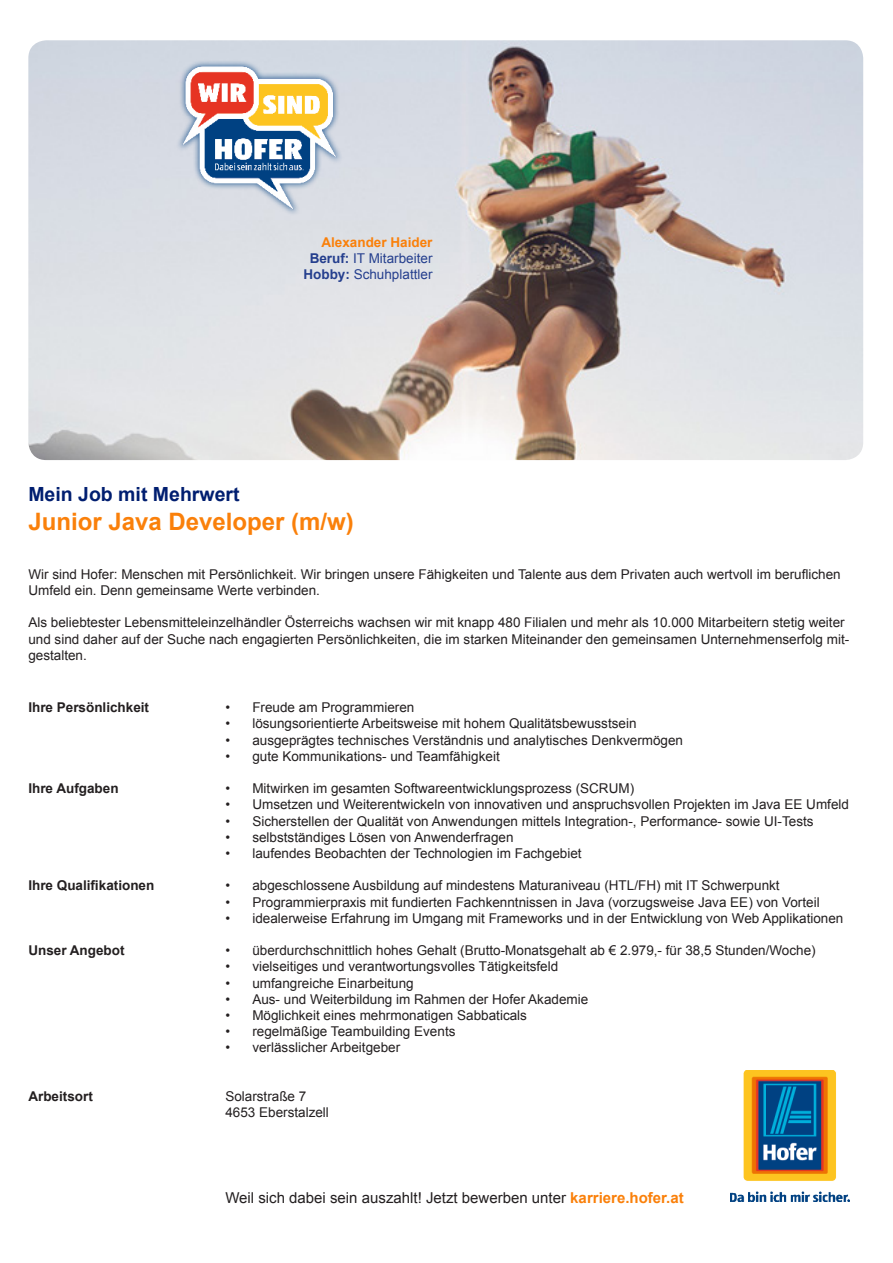
<style>
.page{position:relative;width:893px;height:1263px;background:#fff}
.page>*{position:absolute;margin:0;border:0;box-sizing:border-box;transform-origin:0 0}
.t1{font:700 24px "Arial";color:#fa800a}
.t2{font:700 19.5px "Arial";color:#001e70}
.t3{font:15px "Arial";color:#231f20}
.t4{font:13.5px/16.2px "Arial";color:#231f20}
.t5{font:700 13.5px "Arial";color:#231f20}
.t6{font:13.5px "Arial";color:#253f8e}
.t7{font:700 13.5px "Arial";color:#fa800a}
.s1{font-weight:700}
.s2{font-weight:700;color:#fa800a}
</style>
<div class="page">
<img style="left:730px;top:1070px;width:119px;height:131px">
<img style="left:28px;top:40px;width:835px;height:420px">
<img style="left:121px;top:40px;width:275px;height:222px">
<p class="t7" style="left:321px;top:233px;width:113px">Alexander Haider</p>
<p class="t6" style="left:310px;top:249px;width:124px"><span class="s1">Beruf:</span> IT Mitarbeiter</p>
<p class="t6" style="left:303px;top:266px;width:131px"><span class="s1">Hobby:</span> Schuhplattler</p>
<p class="t2" style="left:28px;top:482px;width:213px">Mein Job mit Mehrwert</p>
<p class="t1" style="left:28px;top:506px;width:327px">Junior Java Developer (m/w)</p>
<p class="t4" style="left:28px;top:566px;width:814px">Wir sind Hofer: Menschen mit Persönlichkeit. Wir bringen unsere Fähigkeiten und Talente aus dem Privaten auch wertvoll im beruflichen<br>Umfeld ein. Denn gemeinsame Werte verbinden.</p>
<p class="t4" style="left:28px;top:615px;width:822px">Als beliebtester Lebensmitteleinzelhändler Österreichs wachsen wir mit knapp 480 Filialen und mehr als 10.000 Mitarbeitern stetig weiter und sind daher auf der Suche nach engagierten Persönlichkeiten, die im starken Miteinander den gemeinsamen Unternehmenserfolg mit&shy;gestalten.</p>
<p class="t5" style="left:28px;top:698px;width:122px">Ihre Persönlichkeit</p>
<p class="t4" style="left:225px;top:699px;width:191px">• Freude am Programmieren</p>
<p class="t4" style="left:225px;top:716px;width:413px">• lösungsorientierte Arbeitsweise mit hohem Qualitätsbewusstsein</p>
<p class="t4" style="left:225px;top:732px;width:459px">• ausgeprägtes technisches Verständnis und analytisches Denkvermögen</p>
<p class="t4" style="left:225px;top:748px;width:276px">• gute Kommunikations- und Teamfähigkeit</p>
<p class="t4" style="left:225px;top:780px;width:410px">• Mitwirken im gesamten Softwareentwicklungsprozess (SCRUM)</p>
<p class="t4" style="left:225px;top:797px;width:625px">• Umsetzen und Weiterentwickeln von innovativen und anspruchsvollen Projekten im Java EE Umfeld</p>
<p class="t4" style="left:225px;top:813px;width:590px">• Sicherstellen der Qualität von Anwendungen mittels Integration-, Performance- sowie UI-Tests</p>
<p class="t4" style="left:225px;top:829px;width:290px">• selbstständiges Lösen von Anwenderfragen</p>
<p class="t4" style="left:225px;top:845px;width:358px">• laufendes Beobachten der Technologien im Fachgebiet</p>
<p class="t4" style="left:225px;top:878px;width:556px">• abgeschlossene Ausbildung auf mindestens Maturaniveau (HTL/FH) mit IT Schwerpunkt</p>
<p class="t4" style="left:225px;top:894px;width:596px">• Programmierpraxis mit fundierten Fachkenntnissen in Java (vorzugsweise Java EE) von Vorteil</p>
<p class="t4" style="left:225px;top:910px;width:620px">• idealerweise Erfahrung im Umgang mit Frameworks und in der Entwicklung von Web Applikationen</p>
<p class="t4" style="left:225px;top:942px;width:592px">• überdurchschnittlich hohes Gehalt (Brutto-Monatsgehalt ab € 2.979,- für 38,5 Stunden/Woche)</p>
<p class="t4" style="left:225px;top:959px;width:334px">• vielseitiges und verantwortungsvolles Tätigkeitsfeld</p>
<p class="t4" style="left:225px;top:975px;width:190px">• umfangreiche Einarbeitung</p>
<p class="t4" style="left:225px;top:991px;width:364px">• Aus- und Weiterbildung im Rahmen der Hofer Akademie</p>
<p class="t4" style="left:225px;top:1007px;width:303px">• Möglichkeit eines mehrmonatigen Sabbaticals</p>
<p class="t4" style="left:225px;top:1023px;width:232px">• regelmäßige Teambuilding Events</p>
<p class="t4" style="left:225px;top:1040px;width:176px">• verlässlicher Arbeitgeber</p>
<p class="t4" style="left:225px;top:1088px;width:83px">Solarstraße 7</p>
<p class="t4" style="left:225px;top:1104px;width:105px">4653 Eberstalzell</p>
<p class="t5" style="left:28px;top:779px;width:92px">Ihre Aufgaben</p>
<p class="t5" style="left:28px;top:877px;width:128px">Ihre Qualifikationen</p>
<p class="t5" style="left:28px;top:941px;width:98px">Unser Angebot</p>
<p class="t5" style="left:28px;top:1087px;width:66px">Arbeitsort</p>
<p class="t3" style="left:225px;top:1187px;width:460px">Weil sich dabei sein auszahlt! Jetzt bewerben unter <span class="s2">karriere.hofer.at</span></p>
</div>
